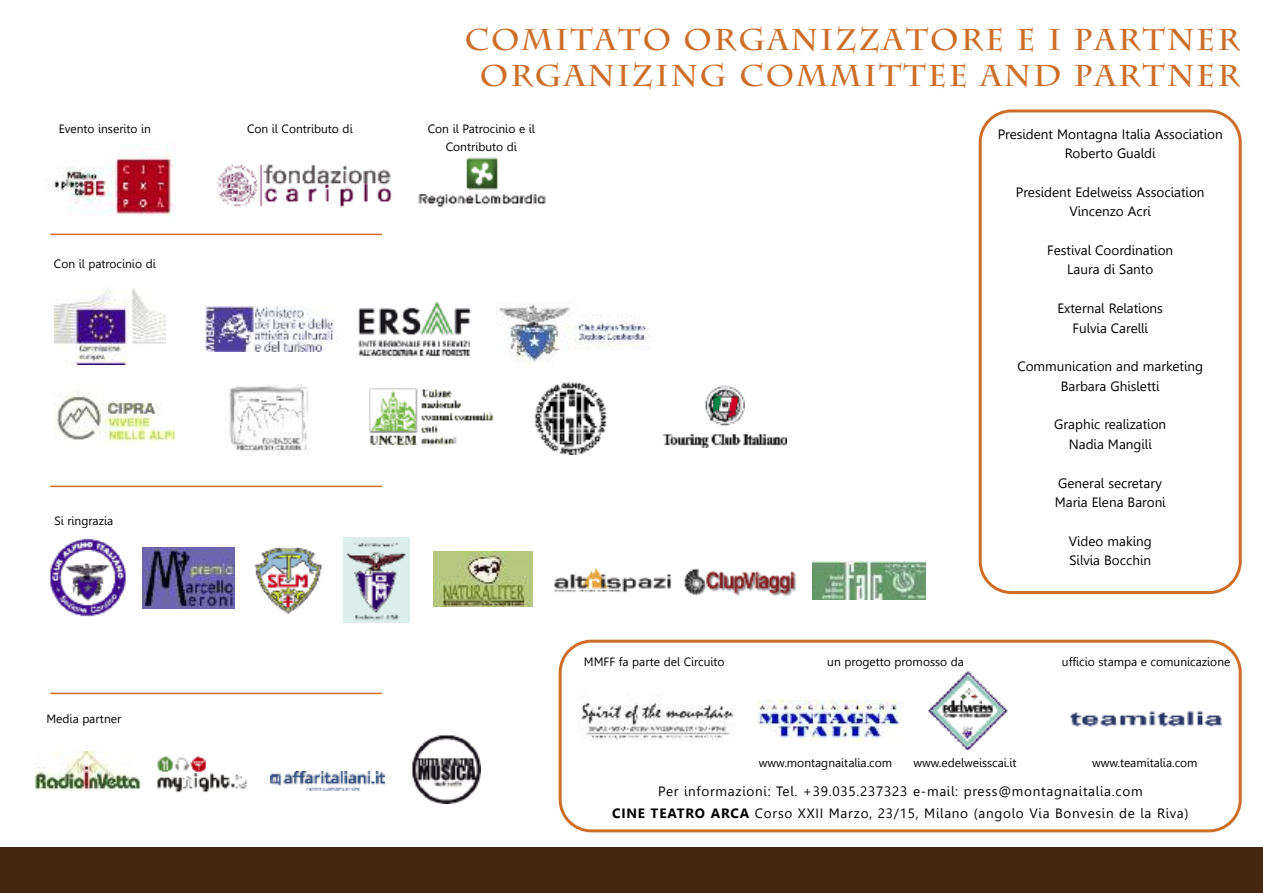
<style>
.page{position:relative;width:1263px;height:893px;background:#fff}
.page>*{position:absolute;margin:0;border:0;box-sizing:border-box;transform-origin:0 0}
.t1{font:700 30px/36px "Charlemagne Std";letter-spacing:.065em;color:#cd6e28;text-align:center}
.t2{font:13.5px/19.4px "Leelawadee";color:#000;text-align:center}
.t3{font:13.5px "Leelawadee";letter-spacing:.055em;color:#000}
.t4{font:12px/17.2px "Leelawadee";color:#000;text-align:center}
.s1{font-weight:700}
</style>
<div class="page">
<svg style="left:979px;top:109px;width:263px;height:485px"></svg>
<img style="left:54px;top:288px;width:112px;height:77px">
<img style="left:418px;top:157px;width:128px;height:50px">
<img style="left:370px;top:389px;width:124px;height:55px">
<img style="left:358px;top:302px;width:113px;height:55px">
<img style="left:535px;top:383px;width:71px;height:71px">
<img style="left:499px;top:302px;width:151px;height:61px">
<img style="left:270px;top:771px;width:114px;height:20px">
<img style="left:50px;top:538px;width:77px;height:79px">
<img style="left:143px;top:547px;width:91px;height:61px">
<img style="left:554px;top:568px;width:117px;height:25px">
<img style="left:684px;top:569px;width:112px;height:26px">
<img style="left:254px;top:547px;width:68px;height:67px">
<img style="left:344px;top:538px;width:65px;height:84px">
<img style="left:433px;top:552px;width:100px;height:54px">
<img style="left:206px;top:306px;width:130px;height:46px">
<img style="left:663px;top:385px;width:123px;height:63px">
<img style="left:55px;top:391px;width:121px;height:53px">
<img style="left:35px;top:752px;width:106px;height:40px">
<img style="left:157px;top:756px;width:90px;height:37px">
<hr style="left:50px;top:693px;width:332px;height:1px;background:#cd6e28">
<hr style="left:50px;top:486px;width:332px;height:1px;background:#cd6e28">
<img style="left:229px;top:384px;width:80px;height:71px">
<div style="left:0;top:847px;width:1263px;height:46px;background:#462511"></div>
<svg style="left:559px;top:640px;width:683px;height:192px"></svg>
<img style="left:577px;top:694px;width:158px;height:54px">
<img style="left:927px;top:670px;width:80px;height:80px">
<img style="left:758px;top:700px;width:144px;height:41px">
<img style="left:1070px;top:706px;width:151px;height:31px">
<img style="left:45px;top:145px;width:131px;height:72px">
<img style="left:216px;top:164px;width:176px;height:44px">
<img style="left:812px;top:561px;width:113px;height:38px">
<hr style="left:50px;top:234px;width:332px;height:1px;background:#cd6e28">
<img style="left:412px;top:735px;width:68px;height:68px">
<h1 class="t1" style="left:465px;top:22px;width:777px">COMITATO ORGANIZZATORE E I PARTNER<br>ORGANIZING COMMITTEE AND PARTNER</h1>
<p class="t4" style="left:59px;top:120px;width:94px">Evento inserito in</p>
<p class="t4" style="left:247px;top:120px;width:107px">Con il Contributo di</p>
<p class="t4" style="left:428px;top:120px;width:109px">Con il Patrocinio e il<br>Contributo di</p>
<p class="t4" style="left:54px;top:255px;width:103px">Con il patrocinio di</p>
<p class="t4" style="left:54px;top:512px;width:60px">Si ringrazia</p>
<p class="t4" style="left:46px;top:710px;width:76px">Media partner</p>
<p class="t2" style="left:998px;top:124px;width:227px">President Montagna Italia Association<br>Roberto Gualdi</p>
<p class="t2" style="left:1016px;top:182px;width:190px">President Edelweiss Association<br>Vincenzo Acri</p>
<p class="t2" style="left:1047px;top:241px;width:128px">Festival Coordination<br>Laura di Santo</p>
<p class="t2" style="left:1057px;top:299px;width:107px">External Relations<br>Fulvia Carelli</p>
<p class="t2" style="left:1017px;top:357px;width:187px">Communication and marketing<br>Barbara Ghisletti</p>
<p class="t2" style="left:1054px;top:415px;width:113px">Graphic realization<br>Nadia Mangili</p>
<p class="t2" style="left:1055px;top:473px;width:112px;text-align:left">General secretary<br>Maria Elena Baroni</p>
<p class="t2" style="left:1069px;top:531px;width:85px;text-align:left">Video making<br>Silvia Bocchin</p>
<p class="t4" style="left:584px;top:653px;width:142px">MMFF fa parte del Circuito</p>
<p class="t4" style="left:827px;top:653px;width:138px">un progetto promosso da</p>
<p class="t4" style="left:1062px;top:653px;width:170px">ufficio stampa e comunicazione</p>
<p class="t4" style="left:759px;top:754px;width:135px">www.montagnaitalia.com</p>
<p class="t4" style="left:913px;top:754px;width:105px">www.edelweisscai.it</p>
<p class="t4" style="left:1092px;top:754px;width:107px">www.teamitalia.com</p>
<p class="t3" style="left:658px;top:783px;width:486px">Per informazioni: Tel. +39.035.237323 e-mail: press@montagnaitalia.com</p>
<p class="t3" style="left:612px;top:805px;width:578px"><span class="s1">CINE TEATRO ARCA</span> Corso XXII Marzo, 23/15, Milano (angolo Via Bonvesin de la Riva)</p>
</div>
